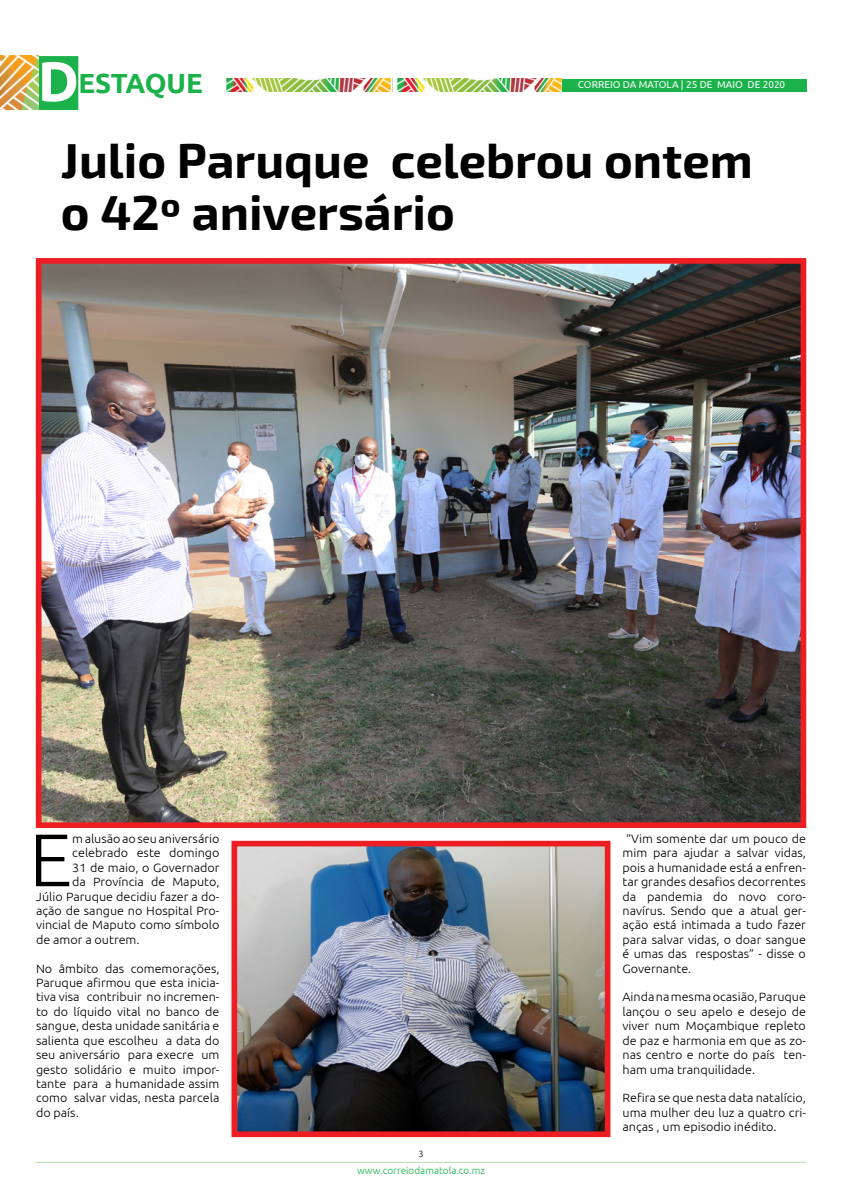
<style>
.page{position:relative;width:842px;height:1191px;background:#fff}
.page>*{position:absolute;margin:0;border:0;box-sizing:border-box;transform-origin:0 0}
.t1{font:300 74.3px "Ubuntu";color:#000;scale:1.05 1}
.t2{font:700 49px/52px "Exo 2";color:#000}
.t3{font:700 27.7px "Ubuntu";letter-spacing:-.01em;color:#1bb24b}
.t4{font:300 12px/14.4px "Ubuntu";color:#000;text-align:justify;scale:1.05 1}
.t5{font:10px "Ubuntu";color:#fff}
.t6{font:300 10px "Ubuntu";color:#1bb24b}
.t7{font:300 9px "Ubuntu";color:#000}
.s1{font-size:56px;color:#fff}
</style>
<div class="page">
<div style="left:39px;top:56px;width:39px;height:54px;background:#1bb24b"></div>
<hr style="left:36px;top:1161px;width:770px;height:1px;background:#b4dbb0">
<div style="left:226px;top:79px;width:580px;height:12px;background:#1bb24b"></div>
<img style="left:0;top:55px;width:39px;height:55px">
<img style="left:226px;top:79px;width:335px;height:13px">
<img style="left:43px;top:265px;width:756px;height:556px">
<div style="left:36px;top:258px;width:770px;height:570px;border:6px solid #ed1d24"></div>
<img style="left:238px;top:847px;width:365px;height:283px">
<div style="left:231px;top:840px;width:379px;height:297px;border:6px solid #ed1d24"></div>
<h3 class="t3" style="left:38px;top:66px;width:167px"><span class="s1">D</span>ESTAQUE</h3>
<p class="t5" style="left:578px;top:79px;width:209px">CORREIO DA MATOLA | 25 DE MAIO DE 2020</p>
<h2 class="t2" style="left:61px;top:136px;width:693px">Julio Paruque celebrou ontem o 42º aniversário</h2>
<h1 class="t1" style="left:29px;top:815px;width:43px">E</h1>
<p class="t4" style="left:72px;top:831px;width:142px">m alusão ao seu aniversário</p>
<p class="t4" style="left:72px;top:845px;width:142px">celebrado este domingo</p>
<p class="t4" style="left:72px;top:860px;width:142px">31 de maio, o Governador</p>
<p class="t4" style="left:72px;top:874px;width:142px">da Província de Maputo,</p>
<p class="t4" style="left:36px;top:889px;width:176px">Júlio Paruque decidiu fazer a do-</p>
<p class="t4" style="left:36px;top:903px;width:176px">ação de sangue no Hospital Pro-</p>
<p class="t4" style="left:36px;top:917px;width:176px">vincial de Maputo como símbolo</p>
<p class="t4" style="left:36px;top:932px;width:100px">de amor a outrem.</p>
<p class="t4" style="left:36px;top:961px;width:176px">No âmbito das comemorações, Paruque afirmou que esta inicia&shy;tiva visa contribuir no incremen&shy;to do líquido vital no banco de sangue, desta unidade sanitária e salienta que escolheu a data do seu aniversário para execre um gesto solidário e muito impor&shy;tante para a humanidade assim como salvar vidas, nesta parcela do país.</p>
<p class="t7" style="left:418px;top:1148px;width:7px">3</p>
<p class="t6" style="left:357px;top:1164px;width:129px">www.correiodamatola.co.mz</p>
<p class="t4" style="left:622px;top:831px;width:176px">“Vim somente dar um pouco de mim para ajudar a salvar vidas, pois a humanidade está a enfren&shy;tar grandes desafios decorrentes da pandemia do novo coro&shy;navírus. Sendo que a atual ger&shy;ação está intimada a tudo fazer para salvar vidas, o doar sangue é umas das respostas” - disse o Governante.</p>
<p class="t4" style="left:622px;top:989px;width:176px">Ainda na mesma ocasião, Paruque lançou o seu apelo e desejo de viver num Moçambique repleto de paz e harmonia em que as zo&shy;nas centro e norte do país ten&shy;ham uma tranquilidade.</p>
<p class="t4" style="left:622px;top:1090px;width:176px">Refira se que nesta data natalício, uma mulher deu luz a quatro cri&shy;anças , um episodio inédito.</p>
</div>
